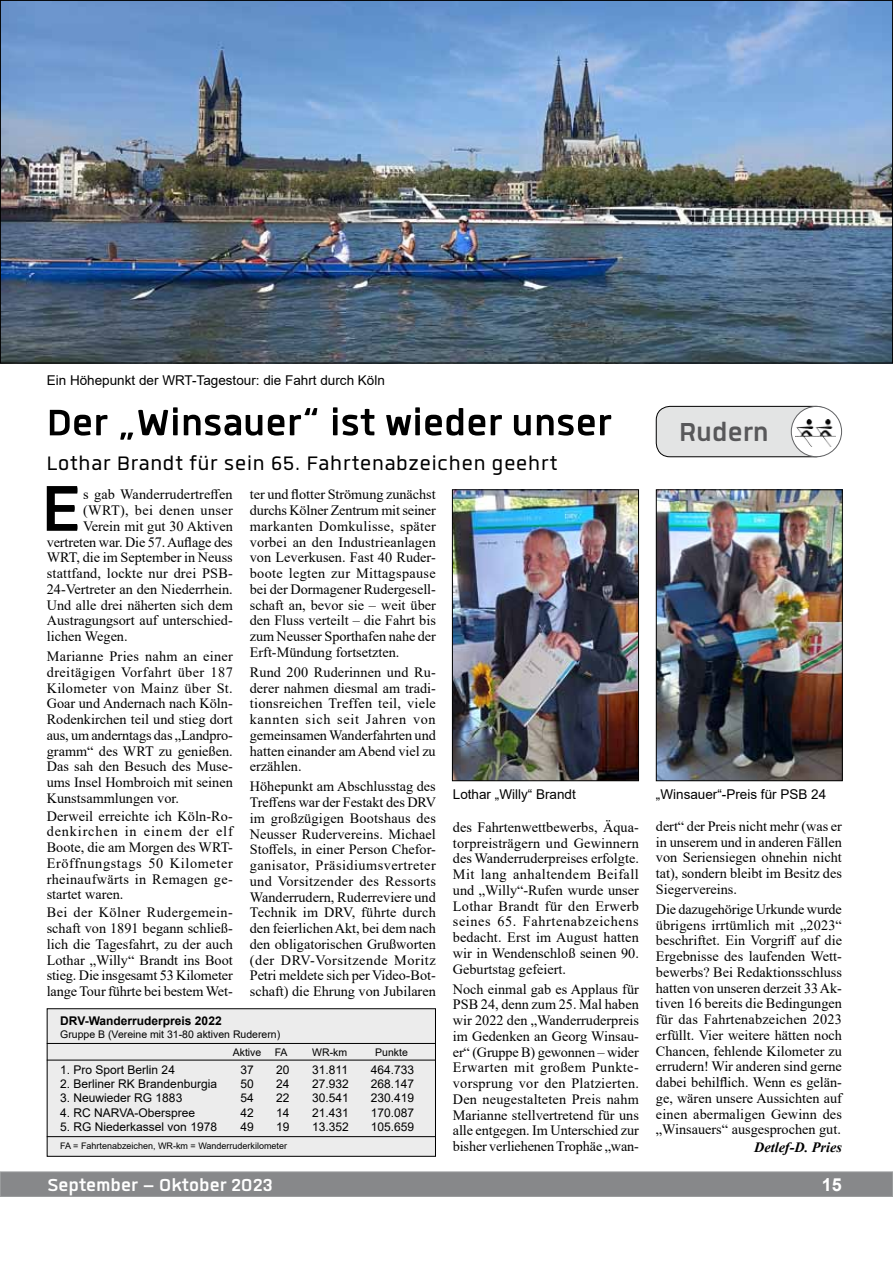
<style>
.page{position:relative;width:893px;height:1263px;background:#fff}
.page>*{position:absolute;margin:0;border:0;box-sizing:border-box;transform-origin:0 0}
.t1{font:700 89.4px "Quan";color:#000}
.t2{font:700 51px "Quan";color:#000}
.t3{font:700 36px "Quan";color:#58585a}
.t4{font:27px "Quan";letter-spacing:.03em;color:#000}
.t5{font:700 24px "Quan";color:#fff}
.t6{font:700 18px "Arial";color:#fff}
.t7{font:14.25px/15.8px "Times New Roman";color:#000;text-align:justify}
.t8{font:14.25px "Times New Roman";letter-spacing:.025em;color:#000}
.t9{font:italic 700 14.25px "Times New Roman";color:#000}
.t10{font:13.5px "Arial";color:#000}
.t11{font:12px "Arial";color:#000}
.t12{font:700 12px "Arial";color:#000}
.t13{font:10.5px/17.7px "Arial";color:#000}
.t14{font:9px "Arial";color:#000}
</style>
<div class="page">
<div style="left:0;top:1172px;width:893px;height:24px;background:#87888a"></div>
<div style="left:0;top:1171px;width:893px;height:26px;border:1px solid #9c9e9f"></div>
<img style="left:454px;top:491px;width:183px;height:288px">
<div style="left:452px;top:489px;width:187px;height:292px;border:1px solid #000"></div>
<img style="left:2px;top:2px;width:889px;height:359px">
<div style="left:656px;top:406px;width:174px;height:51px;background:#e3e4e4;border-radius:14px"></div>
<div style="left:656px;top:406px;width:174px;height:51px;border:1px solid #000;border-radius:14px"></div>
<div style="left:791px;top:406px;width:51px;height:51px;background:#fff;border-radius:50%"></div>
<div style="left:791px;top:406px;width:51px;height:51px;border:1px solid #606163;border-radius:50%"></div>
<img style="left:795px;top:419px;width:40px;height:27px">
<img style="left:658px;top:491px;width:183px;height:288px">
<div style="left:656px;top:489px;width:187px;height:292px;border:1px solid #000"></div>
<div style="left:47px;top:1009px;width:388px;height:147px;background:#ececec"></div>
<div style="left:47px;top:1008px;width:389px;height:149px;border:1px solid #000"></div>
<hr style="left:47px;top:1043px;width:389px;height:1px;background:#000">
<hr style="left:47px;top:1060px;width:389px;height:1px;background:#000">
<hr style="left:47px;top:1136px;width:389px;height:1px;background:#000">
<p class="t10" style="left:47px;top:371px;width:340px">Ein Höhepunkt der WRT-Tagestour: die Fahrt durch Köln</p>
<h2 class="t2" style="left:47px;top:398px;width:566px">Der „Winsauer“ ist wieder unser</h2>
<h3 class="t4" style="left:47px;top:450px;width:512px">Lothar Brandt für sein 65. Fahrtenabzeichen geehrt</h3>
<h1 class="t1" style="left:41px;top:465px;width:42px">E</h1>
<p class="t7" style="left:83px;top:486px;width:151px">s gab Wanderrudertreffen</p>
<h3 class="t3" style="left:679px;top:415px;width:91px">Rudern</h3>
<p class="t7" style="left:250px;top:486px;width:188px">ter und flotter Strömung zunächst durchs Kölner Zentrum mit seiner markanten Domkulisse, später vorbei an den Industrieanlagen von Leverkusen. Fast 40 Ruder&shy;boote legten zur Mittagspause bei der Dormagener Rudergesell&shy;schaft an, bevor sie – weit über den Fluss verteilt – die Fahrt bis zum Neusser Sporthafen nahe der Erft-Mündung fortsetzten.</p>
<p class="t7" style="left:250px;top:664px;width:188px">Rund 200 Ruderinnen und Ru&shy;derer nahmen diesmal am tradi&shy;tionsreichen Treffen teil, viele kannten sich seit Jahren von gemeinsamen Wanderfahrten und hatten einander am Abend viel zu erzählen.</p>
<p class="t7" style="left:250px;top:778px;width:188px">Höhepunkt am Abschlusstag des Treffens war der Festakt des DRV im großzügigen Bootshaus des Neusser Rudervereins. Michael Stoffels, in einer Person Chefor&shy;ganisator, Präsidiumsvertreter und Vorsitzender des Ressorts Wanderrudern, Ruderreviere und Technik im DRV, führte durch den feierlichen Akt, bei dem nach den obligatorischen Grußworten (der DRV-Vorsitzende Moritz Petri meldete sich per Video-Bot&shy;schaft) die Ehrung von Jubilaren</p>
<p class="t8" style="left:83px;top:500px;width:151px">(WRT), bei denen unser</p>
<p class="t7" style="left:83px;top:518px;width:151px">Verein mit gut 30 Aktiven</p>
<p class="t7" style="left:47px;top:533px;width:188px">vertreten war. Die 57. Auflage des</p>
<p class="t7" style="left:47px;top:549px;width:188px">WRT, die im September in Neuss</p>
<p class="t7" style="left:47px;top:565px;width:188px">stattfand, lockte nur drei PSB-</p>
<p class="t7" style="left:47px;top:581px;width:188px">24-Vertreter an den Niederrhein.</p>
<p class="t7" style="left:47px;top:596px;width:188px">Und alle drei näherten sich dem</p>
<p class="t7" style="left:47px;top:612px;width:188px">Austragungsort auf unterschied-</p>
<p class="t7" style="left:47px;top:628px;width:82px">lichen Wegen.</p>
<p class="t7" style="left:47px;top:648px;width:188px">Marianne Pries nahm an einer dreitägigen Vorfahrt über 187<br>Kilometer von Mainz über St.<br>Goar und Andernach nach Köln-Rodenkirchen teil und stieg dort aus, um anderntags das „Landpro&shy;gramm“ des WRT zu genießen.<br>Das sah den Besuch des Muse&shy;ums Insel Hombroich mit seinen Kunstsammlungen vor.</p>
<p class="t7" style="left:47px;top:807px;width:188px">Derweil erreichte ich Köln-Ro&shy;denkirchen in einem der elf Boote, die am Morgen des WRT-Eröffnungstags 50 Kilometer rheinaufwärts in Remagen ge&shy;startet waren.</p>
<p class="t7" style="left:47px;top:904px;width:188px">Bei der Kölner Rudergemein&shy;schaft von 1891 begann schließ&shy;lich die Tagesfahrt, zu der auch Lothar „Willy“ Brandt ins Boot stieg. Die insgesamt 53 Kilometer lange Tour führte bei bestem Wet-</p>
<p class="t10" style="left:453px;top:785px;width:125px">Lothar „Willy“ Brandt</p>
<p class="t10" style="left:656px;top:785px;width:172px">„Winsauer“-Preis für PSB 24</p>
<p class="t7" style="left:453px;top:819px;width:188px">des Fahrtenwettbewerbs, Äqua&shy;torpreisträgern und Gewinnern des Wanderruderpreises erfolgte.<br>Mit lang anhaltendem Beifall und „Willy“-Rufen wurde unser Lothar Brandt für den Erwerb seines 65. Fahrtenabzeichens bedacht. Erst im August hatten wir in Wendenschloß seinen 90.<br>Geburtstag gefeiert.</p>
<p class="t7" style="left:453px;top:980px;width:188px">Noch einmal gab es Applaus für PSB 24, denn zum 25. Mal haben wir 2022 den „Wanderruderpreis im Gedenken an Georg Winsau&shy;er“ (Gruppe B) gewonnen – wider Erwarten mit großem Punkte&shy;vorsprung vor den Platzierten.<br>Den neugestalteten Preis nahm Marianne stellvertretend für uns alle entgegen. Im Unterschied zur bisher verliehenen Trophäe „wan-</p>
<p class="t7" style="left:656px;top:818px;width:188px">dert“ der Preis nicht mehr (was er in unserem und in anderen Fällen von Seriensiegen ohnehin nicht tat), sondern bleibt im Besitz des Siegervereins.</p>
<p class="t7" style="left:656px;top:901px;width:188px">Die dazugehörige Urkunde wurde übrigens irrtümlich mit „2023“ beschriftet. Ein Vorgriff auf die Ergebnisse des laufenden Wett&shy;bewerbs? Bei Redaktionsschluss hatten von unseren derzeit 33 Ak&shy;tiven 16 bereits die Bedingungen für das Fahrtenabzeichen 2023 erfüllt. Vier weitere hätten noch Chancen, fehlende Kilometer zu errudern! Wir anderen sind gerne dabei behilflich. Wenn es gelän&shy;ge, wären unsere Aussichten auf einen abermaligen Gewinn des „Winsauers“ ausgesprochen gut.</p>
<p class="t9" style="left:754px;top:1137px;width:89px">Detlef-D. Pries</p>
<p class="t12" style="left:47px;top:1012px;width:12px">DR</p>
<p class="t12" style="left:77px;top:1012px;width:146px">V-Wanderruderpreis 2022</p>
<p class="t13" style="left:233px;top:1025px;width:49px;text-indent:-172px">Gruppe B (Vereine mit 31-80 aktiven Ruderern)<br>Aktive</p>
<p class="t13" style="left:275px;top:1043px;width:14px">FA</p>
<p class="t13" style="left:312px;top:1043px;width:36px">WR-km</p>
<p class="t13" style="left:375px;top:1043px;width:34px">Punkte</p>
<p class="t11" style="left:60px;top:1061px;width:116px">1. Pro Sport Berlin 24</p>
<p class="t11" style="left:240px;top:1061px;width:15px">37</p>
<p class="t11" style="left:276px;top:1061px;width:15px">20</p>
<p class="t11" style="left:312px;top:1061px;width:37px">31.811</p>
<p class="t11" style="left:371px;top:1061px;width:45px">464.733</p>
<p class="t11" style="left:60px;top:1075px;width:158px">2. Berliner RK Brandenburgia</p>
<p class="t11" style="left:240px;top:1075px;width:15px">50</p>
<p class="t11" style="left:276px;top:1075px;width:15px">24</p>
<p class="t11" style="left:312px;top:1075px;width:38px">27.932</p>
<p class="t11" style="left:371px;top:1075px;width:45px">268.147</p>
<p class="t11" style="left:60px;top:1090px;width:124px">3. Neuwieder RG 1883</p>
<p class="t11" style="left:240px;top:1090px;width:15px">54</p>
<p class="t11" style="left:276px;top:1090px;width:15px">22</p>
<p class="t11" style="left:312px;top:1090px;width:38px">30.541</p>
<p class="t11" style="left:371px;top:1090px;width:45px">230.419</p>
<p class="t11" style="left:60px;top:1104px;width:136px">4. RC NARVA-Oberspree</p>
<p class="t11" style="left:240px;top:1104px;width:15px">42</p>
<p class="t11" style="left:276px;top:1104px;width:15px">14</p>
<p class="t11" style="left:312px;top:1104px;width:38px">21.431</p>
<p class="t11" style="left:371px;top:1104px;width:45px">170.087</p>
<p class="t11" style="left:60px;top:1118px;width:158px">5. RG Niederkassel von 1978</p>
<p class="t11" style="left:240px;top:1118px;width:15px">49</p>
<p class="t11" style="left:276px;top:1118px;width:15px">19</p>
<p class="t11" style="left:312px;top:1118px;width:38px">13.352</p>
<p class="t11" style="left:371px;top:1118px;width:45px">105.659</p>
<p class="t14" style="left:60px;top:1139px;width:228px">FA = Fahrtenabzeichen, WR-km = Wanderruderkilometer</p>
<h3 class="t5" style="left:47px;top:1173px;width:227px">September – Oktober 2023</h3>
<p class="t6" style="left:822px;top:1172px;width:22px">15</p>
</div>
